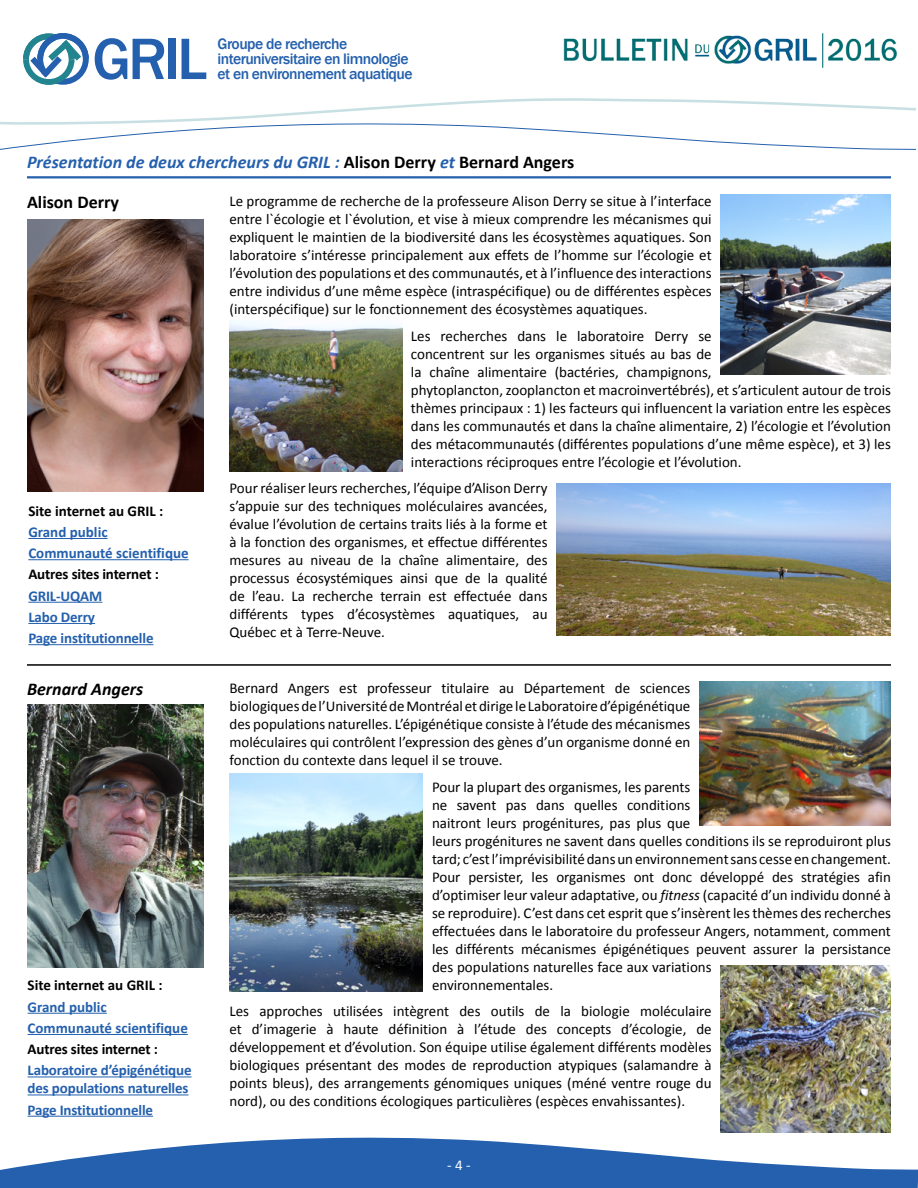
<style>
.page{position:relative;width:918px;height:1188px;background:#fff}
.page>*{position:absolute;margin:0;border:0;box-sizing:border-box;transform-origin:0 0}
.t1{font:500 60.45px "Franklin Gothic";color:#2460ad}
.t2{font:italic 700 18px "Calibri";color:#2460ad}
.t3{font:italic 700 18px "Calibri";color:#000}
.t4{font:700 18px "Calibri";color:#000}
.t5{font:500 15.6px/14.9px "Franklin Gothic";letter-spacing:-.035em;color:#2460ad}
.t6{font:15px/18px "Calibri";color:#000;text-align:justify}
.t7{font:700 15px/21.3px "Calibri";letter-spacing:-.01em;color:#2460ad}
.t8{font:700 15px "Calibri";letter-spacing:-.01em;color:#000}
.t9{font:15px "Calibri";color:#fff}
.s1{font-style:normal;color:#000}
.s2{font-style:italic}
</style>
<div class="page">
<svg style="left:0;top:1137px;width:918px;height:51px;fill:#2460ad"></svg>
<svg style="left:0;top:98px;width:916px;height:52px"></svg>
<svg style="left:23px;top:33px;width:66px;height:52px"></svg>
<img style="left:563px;top:33px;width:334px;height:35px">
<hr style="left:27px;top:176px;width:864px;height:2px;background:#2460ad">
<hr style="left:28px;top:538px;width:80px;height:1px;background:#2460ad">
<hr style="left:28px;top:559px;width:161px;height:1px;background:#2460ad">
<hr style="left:28px;top:602px;width:74px;height:1px;background:#2460ad">
<hr style="left:28px;top:623px;width:67px;height:1px;background:#2460ad">
<hr style="left:28px;top:644px;width:126px;height:1px;background:#2460ad">
<hr style="left:27px;top:664px;width:864px;height:2px;background:#000">
<hr style="left:28px;top:1013px;width:79px;height:1px;background:#2460ad">
<hr style="left:28px;top:1034px;width:160px;height:1px;background:#2460ad">
<hr style="left:28px;top:1076px;width:164px;height:1px;background:#2460ad">
<hr style="left:28px;top:1094px;width:161px;height:1px;background:#2460ad">
<hr style="left:28px;top:1116px;width:125px;height:1px;background:#2460ad">
<img style="left:27px;top:704px;width:176px;height:263px">
<img style="left:720px;top:195px;width:171px;height:180px">
<img style="left:27px;top:219px;width:176px;height:272px">
<img style="left:230px;top:321px;width:172px;height:151px">
<img style="left:720px;top:966px;width:171px;height:167px">
<img style="left:699px;top:682px;width:192px;height:143px">
<img style="left:230px;top:774px;width:193px;height:217px">
<img style="left:556px;top:484px;width:335px;height:151px">
<h1 class="t1" style="left:92px;top:22px;width:116px">GRIL</h1>
<p class="t5" style="left:218px;top:37px;width:197px">Groupe de recherche interuniversitaire en limnologie et en environnement aquatique</p>
<p class="t2" style="left:27px;top:149px;width:549px">Présentation de deux chercheurs du GRIL : <span class="s1">Alison Derry</span> et <span class="s1">Bernard Angers</span></p>
<p class="t4" style="left:27px;top:190px;width:94px">Alison Derry</p>
<p class="t6" style="left:230px;top:192px;width:484px">Le programme de recherche de la professeure Alison Derry se situe à l’interface entre l`écologie et l`évolution, et vise à mieux comprendre les mécanismes qui expliquent le maintien de la biodiversité dans les écosystèmes aquatiques. Son laboratoire s’intéresse principalement aux effets de l’homme sur l’écologie et l’évolution des populations et des communautés, et à l’influence des interactions entre individus d’une même espèce (intraspécifique) ou de différentes espèces (interspécifique) sur le fonctionnement des écosystèmes aquatiques.</p>
<p class="t6" style="left:411px;top:326px;width:482px;text-align:left">Les recherches dans le laboratoire Derry se<br>concentrent sur les organismes situés au bas de<br>la chaîne alimentaire (bactéries, champignons,<br>phytoplancton, zooplancton et macroinvertébrés), et s’articulent autour de trois thèmes principaux : 1) les facteurs qui influencent la variation entre les espèces dans les communautés et dans la chaîne alimentaire, 2) l’écologie et l’évolution des métacommunautés (différentes populations d’une même espèce), et 3) les interactions réciproques entre l’écologie et l’évolution.</p>
<p class="t6" style="left:230px;top:479px;width:320px">Pour réaliser leurs recherches, l’équipe d’Alison Derry s’appuie sur des techniques moléculaires avancées, évalue l’évolution de certains traits liés à la forme et à la fonction des organismes, et effectue différentes mesures au niveau de la chaîne alimentaire, des processus écosystémiques ainsi que de la qualité de l’eau. La recherche terrain est effectuée dans différents types d’écosystèmes aquatiques, au Québec et à Terre-Neuve.</p>
<p class="t8" style="left:28px;top:500px;width:137px">Site internet au GRIL :</p>
<p class="t7" style="left:28px;top:521px;width:162px">Grand public<br>Communauté scientifique</p>
<p class="t8" style="left:28px;top:564px;width:132px">Autres sites internet :</p>
<p class="t7" style="left:28px;top:584px;width:127px">GRIL-UQAM<br>Labo Derry<br>Page institutionnelle</p>
<p class="t3" style="left:27px;top:677px;width:118px">Bernard Angers</p>
<p class="t6" style="left:230px;top:679px;width:462px">Bernard Angers est professeur titulaire au Département de sciences biologiques de l’Université de Montréal et dirige le Laboratoire d’épigénétique des populations naturelles. L’épigénétique consiste à l’étude des mécanismes moléculaires qui contrôlent l’expression des gènes d’un organisme donné en fonction du contexte dans lequel il se trouve.</p>
<p class="t6" style="left:432px;top:777px;width:461px;text-align:left">Pour la plupart des organismes, les parents<br>ne savent pas dans quelles conditions<br>naitront leurs progénitures, pas plus que<br>leurs progénitures ne savent dans quelles conditions ils se reproduiront plus tard; c’est l’imprévisibilité dans un environnement sans cesse en changement.<br>Pour persister, les organismes ont donc développé des stratégies afin d’optimiser leur valeur adaptative, ou <span class="s2">fitness</span> (capacité d’un individu donné à se reproduire). C’est dans cet esprit que s’insèrent les thèmes des recherches effectuées dans le laboratoire du professeur Angers, notamment, comment les différents mécanismes épigénétiques peuvent assurer la persistance des populations naturelles face aux variations<br>environnementales.</p>
<p class="t6" style="left:230px;top:1002px;width:484px">Les approches utilisées intègrent des outils de la biologie moléculaire et d’imagerie à haute définition à l’étude des concepts d’écologie, de développement et d’évolution. Son équipe utilise également différents modèles biologiques présentant des modes de reproduction atypiques (salamandre à points bleus), des arrangements génomiques uniques (méné ventre rouge du nord), ou des conditions écologiques particulières (espèces envahissantes).</p>
<p class="t8" style="left:28px;top:975px;width:137px">Site internet au GRIL :</p>
<p class="t7" style="left:28px;top:995px;width:162px">Grand public<br>Communauté scientifique</p>
<p class="t8" style="left:28px;top:1038px;width:132px">Autres sites internet :</p>
<p class="t7" style="left:28px;top:1061px;width:166px;line-height:18px">Laboratoire d’épigénétique des populations naturelles</p>
<p class="t7" style="left:28px;top:1098px;width:127px">Page Institutionnelle</p>
<p class="t9" style="left:447px;top:1155px;width:25px">- 4 -</p>
</div>
